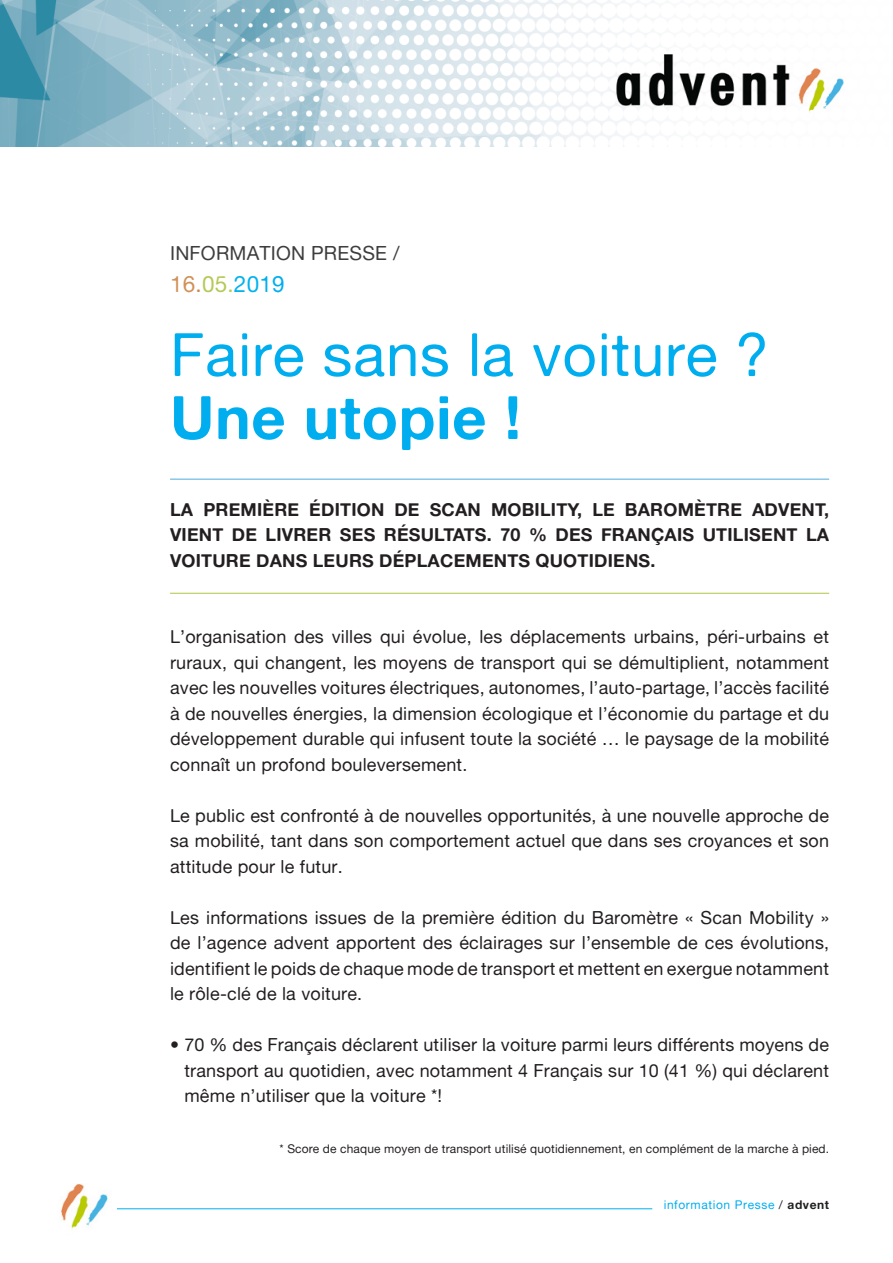
<style>
.page{position:relative;width:893px;height:1263px;background:#fff}
.page>*{position:absolute;margin:0;border:0;box-sizing:border-box;transform-origin:0 0}
.t1{font:60px "Alte Haas Grotesk";letter-spacing:.01em;color:#00aeef}
.t2{font:60px "Alte Haas Grotesk Bold";letter-spacing:.01em;color:#00aeef}
.t3{font:22.5px "Alte Haas Grotesk";letter-spacing:.01em;color:#b4c956}
.t4{font:19.5px "Alte Haas Grotesk";letter-spacing:.01em;color:#3e3e3f}
.t5{font:18px/25.5px "Alte Haas Grotesk";letter-spacing:.01em;color:#231f20;text-align:justify}
.t6{font:18px/25.5px "Alte Haas Grotesk Bold";letter-spacing:.01em;color:#231f20;text-align:justify}
.t7{font:12px "Alte Haas Grotesk";letter-spacing:.01em;color:#231f20}
.t8{font:12px "Alte Haas Grotesk";letter-spacing:.05em;color:#00aeef}
.s1{color:#d29157}
.s2{color:#cd8748}
.s3{color:#00b3ef}
.s4{color:#00aeef}
.s5{color:#231f20}
.s6{font-family:"Alte Haas Grotesk Bold";color:#231f20}
</style>
<div class="page">
<img style="left:0;top:0;width:653px;height:147px">
<img style="left:610px;top:43px;width:234px;height:79px">
<hr style="left:170px;top:479px;width:659px;height:1px;background:#50abda">
<hr style="left:170px;top:593px;width:659px;height:1px;background:#adc646">
<img style="left:61px;top:1184px;width:47px;height:45px">
<hr style="left:117px;top:1208px;width:535px;height:1px;background:#00aeef">
<p class="t4" style="left:170px;top:241px;width:231px">INFORMATION PRESSE /</p>
<p class="t3" style="left:170px;top:270px;width:116px"><span class="s1">16</span><span class="s2">.</span>05.<span class="s3">20</span><span class="s4">19</span></p>
<h1 class="t1" style="left:170px;top:319px;width:600px">Faire sans la voiture ?</h1>
<h1 class="t2" style="left:170px;top:381px;width:353px">Une utopie !</h1>
<p class="t6" style="left:170px;top:496px;width:661px">LA PREMIÈRE ÉDITION DE SCAN MOBILITY, LE BAROMÈTRE ADVENT, VIENT DE LIVRER SES RÉSULTATS. 70 % DES FRANÇAIS UTILISENT LA VOITURE DANS LEURS DÉPLACEMENTS QUOTIDIENS.</p>
<p class="t5" style="left:170px;top:624px;width:661px">L’organisation des villes qui évolue, les déplacements urbains, péri-urbains et ruraux, qui changent, les moyens de transport qui se démultiplient, notamment avec les nouvelles voitures électriques, autonomes, l’auto-partage, l’accès facilité à de nouvelles énergies, la dimension écologique et l’économie du partage et du développement durable qui infusent toute la société … le paysage de la mobilité connaît un profond bouleversement.</p>
<p class="t5" style="left:170px;top:802px;width:660px">Le public est confronté à de nouvelles opportunités, à une nouvelle approche de sa mobilité, tant dans son comportement actuel que dans ses croyances et son attitude pour le futur.</p>
<p class="t5" style="left:170px;top:904px;width:661px">Les informations issues de la première édition du Baromètre « Scan Mobility » de l’agence advent apportent des éclairages sur l’ensemble de ces évolutions, identifient le poids de chaque mode de transport et mettent en exergue notamment le rôle-clé de la voiture.</p>
<p class="t5" style="left:184px;top:1032px;width:646px;text-indent:-14px">• 70 % des Français déclarent utiliser la voiture parmi leurs différents moyens de transport au quotidien, avec notamment 4 Français sur 10 (41 %) qui déclarent même n’utiliser que la voiture *!</p>
<p class="t7" style="left:280px;top:1142px;width:551px">* Score de chaque moyen de transport utilisé quotidiennement, en complément de la marche à pied.</p>
<p class="t8" style="left:664px;top:1198px;width:167px">information Presse <span class="s5">/</span> <span class="s6">advent</span></p>
</div>
